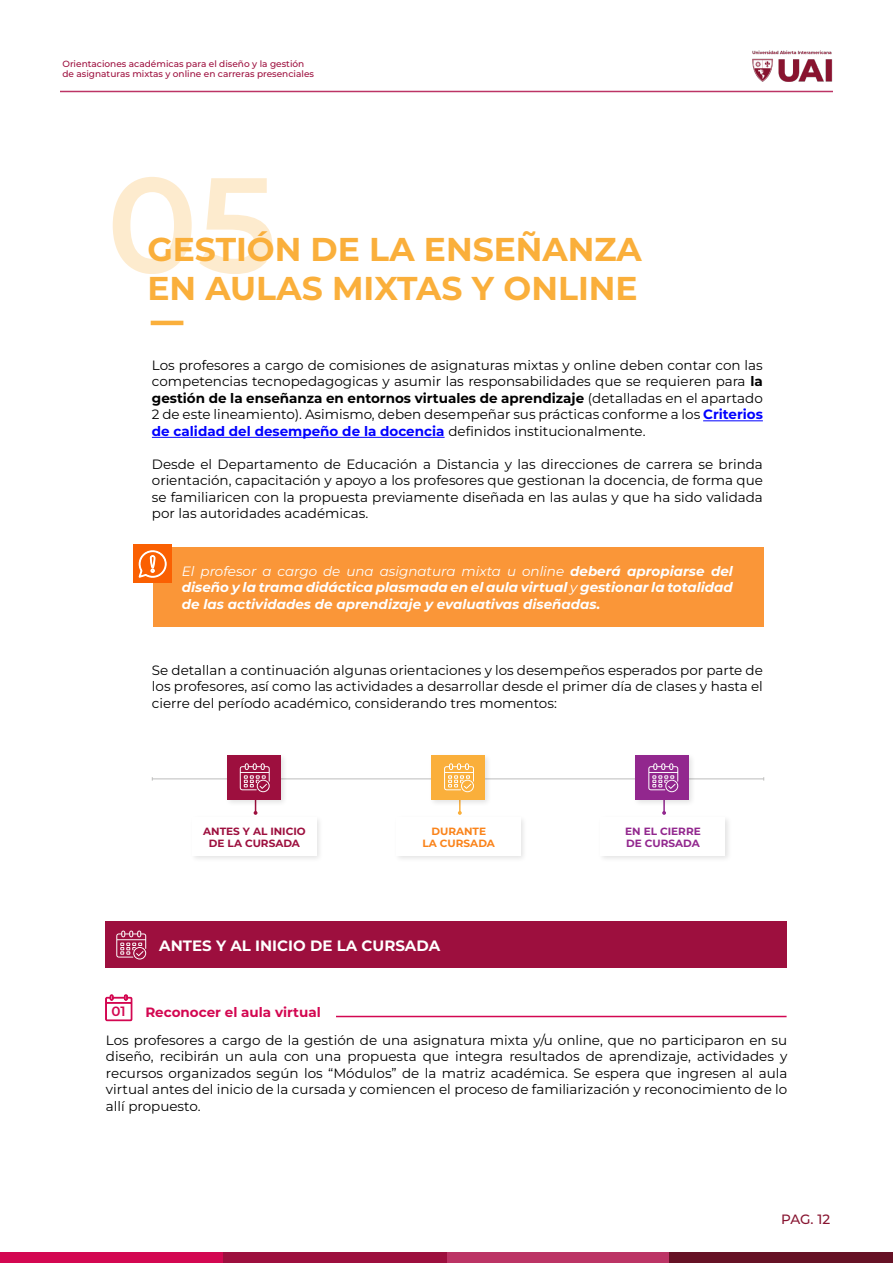
<style>
.page{position:relative;width:893px;height:1263px;background:#fff}
.page>*{position:absolute;margin:0;border:0;box-sizing:border-box;transform-origin:0 0}
.t1{font:600 135px "Montserrat";color:#faaf3b}
.t2{font:700 33px/39.6px "Montserrat";color:#faaf3b}
.t3{font:700 15px "Montserrat";color:#fff}
.Base{font:13.5px/16.5px "Montserrat";color:#000;text-align:justify}
.Base-2{font:italic 700 13.5px/16.5px "Montserrat";color:#fff;text-align:justify}
.Base-3{font:700 13.5px "Montserrat";color:#d30751}
.t4{font:500 13.5px "Montserrat";color:#871430}
.t5{font:600 13.5px "Montserrat";color:#d30751}
.t6{font:700 10.5px/12.6px "Montserrat";color:#9d0f3e;text-align:center}
.t7{font:700 10.5px "Montserrat";color:#92278e}
.t8{font:700 10.5px "Montserrat";color:#fa831a}
.t9{font:500 9px/10.8px "Montserrat";color:#9d0f3e}
.s1{font-weight:700}
.s2{font-weight:700;color:#00f}
.s3{font-weight:400}
</style>
<div class="page">
<div style="left:0;top:1253px;width:223px;height:10px;background:#d30751"></div>
<div style="left:446px;top:1253px;width:224px;height:10px;background:#bc3465"></div>
<div style="left:223px;top:1253px;width:223px;height:10px;background:#9d0f3e"></div>
<div style="left:670px;top:1253px;width:223px;height:10px;background:#661125"></div>
<img style="left:752px;top:51px;width:81px;height:31px">
<hr style="left:60px;top:91px;width:773px;height:1px;background:#bc3465">
<div style="left:153px;top:548px;width:610px;height:79px;background:#fa9638"></div>
<hr style="left:151px;top:321px;width:32px;height:4px;background:#faaf3b">
<hr style="left:459px;top:787px;width:2px;height:27px;background:#faaf3b">
<hr style="left:663px;top:787px;width:2px;height:27px;background:#92278e">
<hr style="left:152px;top:778px;width:612px;height:1px;background:#bdbdbc">
<div style="left:224px;top:752px;width:64px;height:55px;background:#000;opacity:.11"></div>
<div style="left:227px;top:755px;width:53px;height:45px;background:#9d0f3e"></div>
<div style="left:429px;top:752px;width:63px;height:55px;background:#000;opacity:.11"></div>
<div style="left:431px;top:755px;width:54px;height:45px;background:#faaf3b"></div>
<svg style="left:444px;top:763px;width:30px;height:29px"></svg>
<div style="left:633px;top:752px;width:64px;height:55px;background:#000;opacity:.11"></div>
<div style="left:635px;top:755px;width:54px;height:45px;background:#92278e"></div>
<svg style="left:648px;top:763px;width:30px;height:29px"></svg>
<div style="left:189px;top:814px;width:135px;height:48px;background:#000;opacity:.11"></div>
<div style="left:192px;top:818px;width:124px;height:38px;background:#fff"></div>
<div style="left:394px;top:814px;width:134px;height:48px;background:#000;opacity:.11"></div>
<div style="left:396px;top:818px;width:124px;height:38px;background:#fff"></div>
<div style="left:598px;top:814px;width:134px;height:48px;background:#000;opacity:.11"></div>
<div style="left:601px;top:818px;width:124px;height:38px;background:#fff"></div>
<svg style="left:240px;top:763px;width:30px;height:52px"></svg>
<hr style="left:336px;top:1016px;width:451px;height:1px;background:#d30751">
<svg style="left:105px;top:994px;width:28px;height:27px"></svg>
<div style="left:105px;top:921px;width:682px;height:47px;background:#9d0f3e"></div>
<svg style="left:116px;top:930px;width:30px;height:29px"></svg>
<hr style="left:703px;top:420px;width:60px;height:1px;background:#00f">
<hr style="left:152px;top:437px;width:293px;height:1px;background:#00f">
<div style="left:134px;top:545px;width:38px;height:38px;background:#fa6002"></div>
<svg style="left:138px;top:550px;width:29px;height:28px"></svg>
<p class="t9" style="left:62px;top:58px;width:253px">Orientaciones académicas para el diseño y la gestión de asignaturas mixtas y online en carreras presenciales</p>
<h1 class="t1" style="left:107px;top:129px;width:171px">05</h1>
<p class="t2" style="left:147px;top:227px;width:496px">GESTIÓN DE LA ENSEÑANZA<br>EN AULAS MIXTAS Y ONLINE</p>
<p class="Base" style="left:152px;top:357px;width:612px">Los profesores a cargo de comisiones de asignaturas mixtas y online deben contar con las competencias tecnopedagogicas y asumir las responsabilidades que se requieren para <span class="s1">la gestión de la enseñanza en entornos virtuales de aprendizaje</span> (detalladas en el apartado 2 de este lineamiento). Asimismo, deben desempeñar sus prácticas conforme a los <span class="s2">Criterios de calidad del desempeño de la docencia</span> definidos institucionalmente.</p>
<p class="Base" style="left:152px;top:456px;width:612px">Desde el Departamento de Educación a Distancia y las direcciones de carrera se brinda orientación, capacitación y apoyo a los profesores que gestionan la docencia, de forma que se familiaricen con la propuesta previamente diseñada en las aulas y que ha sido validada por las autoridades académicas.</p>
<p class="Base-2" style="left:182px;top:562px;width:552px"><span class="s3">El profesor a cargo de una asignatura mixta u online</span> deberá apropiarse del diseño y la trama didáctica plasmada en el aula virtual <span class="s3">y</span> gestionar la totalidad de las actividades de aprendizaje y evaluativas diseñadas.</p>
<p class="Base" style="left:152px;top:661px;width:612px">Se detallan a continuación algunas orientaciones y los desempeños esperados por parte de los profesores, así como las actividades a desarrollar desde el primer día de clases y hasta el cierre del período académico, considerando tres momentos:</p>
<p class="t6" style="left:203px;top:824px;width:104px">ANTES Y AL INICIO<br>DE LA CURSADA</p>
<p class="t8" style="left:431px;top:823px;width:56px">DURANTE</p>
<p class="t8" style="left:423px;top:836px;width:74px">LA CURSADA</p>
<p class="t3" style="left:159px;top:935px;width:282px">ANTES Y AL INICIO DE LA CURSADA</p>
<p class="t5" style="left:111px;top:1002px;width:16px">01</p>
<p class="Base-3" style="left:145px;top:1002px;width:177px">Reconocer el aula virtual</p>
<p class="t7" style="left:625px;top:823px;width:77px">EN EL CIERRE</p>
<p class="t7" style="left:626px;top:836px;width:75px">DE CURSADA</p>
<p class="Base" style="left:106px;top:1031px;width:683px">Los profesores a cargo de la gestión de una asignatura mixta y/u online, que no participaron en su diseño, recibirán un aula con una propuesta que integra resultados de aprendizaje, actividades y recursos organizados según los “Módulos” de la matriz académica. Se espera que ingresen al aula virtual antes del inicio de la cursada y comiencen el proceso de familiarización y reconocimiento de lo allí propuesto.</p>
<p class="t4" style="left:781px;top:1210px;width:50px">PAG. 12</p>
</div>
